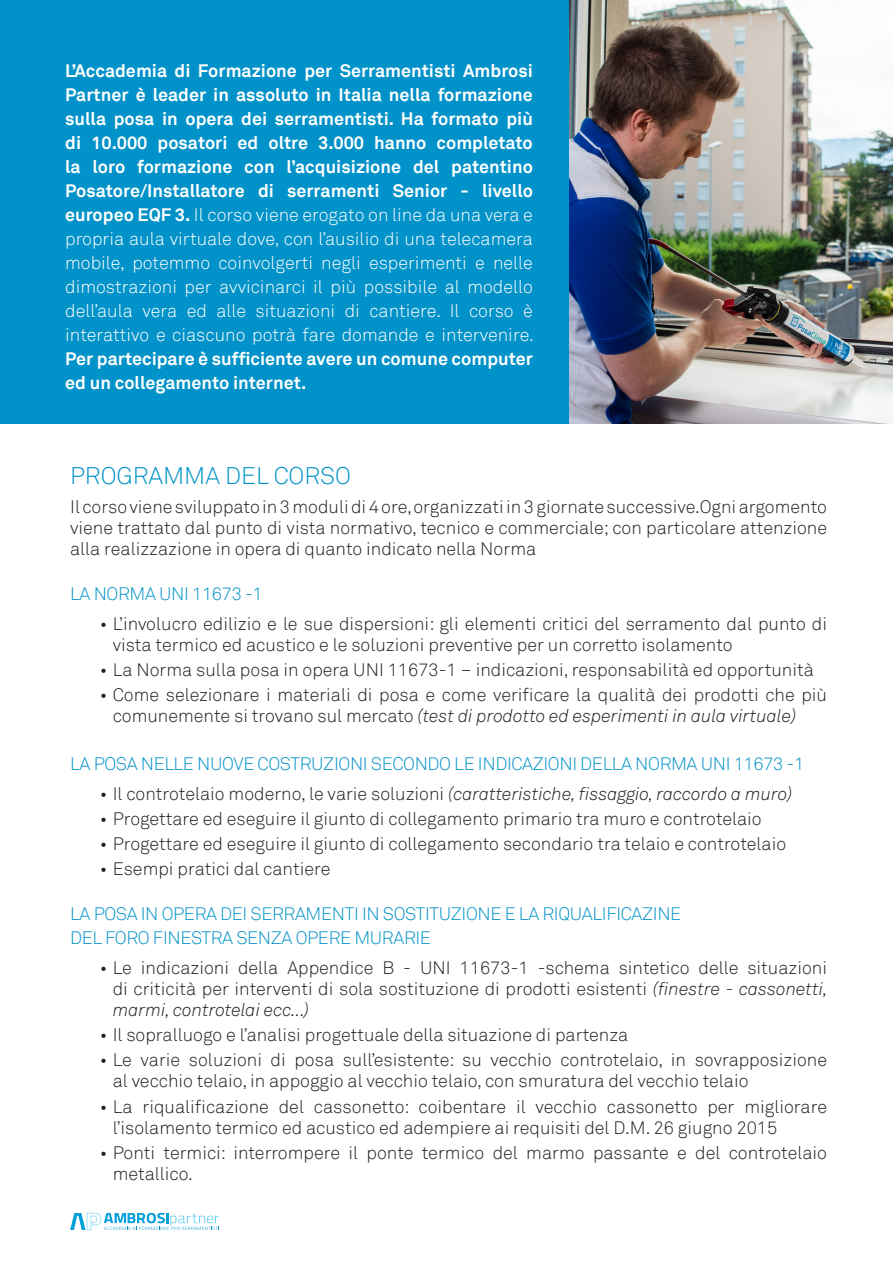
<style>
.page{position:relative;width:893px;height:1263px;background:#fff}
.page>*{position:absolute;margin:0;border:0;box-sizing:border-box;transform-origin:0 0}
.t1{font:300 24px "Akkurat";color:#0092c8}
.t2{font:300 18px/21px "Akkurat";color:#231f20}
.t3{font:700 18px/24px "Akkurat";color:#fff;text-align:justify}
.t4{font:300 18px/24px "Akkurat";letter-spacing:-.02em;color:#0092c8}
.t5{font:italic 300 18px "Akkurat";color:#231f20}
.s1{font-weight:300}
.s2{font-style:italic}
.s3{font-style:normal}
</style>
<div class="page">
<img style="left:568px;top:0;width:325px;height:423px">
<div style="left:0;top:0;width:568px;height:423px;background:#0092c8"></div>
<svg style="left:70px;top:1212px;width:149px;height:18px"></svg>
<p class="t3" style="left:65px;top:59px;width:470px">L’Accademia di Formazione per Serramentisti Ambrosi Partner è leader in assoluto in Italia nella formazione sulla posa in opera dei serramentisti. Ha formato più di 10.000 posatori ed oltre 3.000 hanno completato la loro formazione con l’acquisizione del patentino Posatore/Installatore di serramenti Senior - livello europeo EQF 3. <span class="s1">Il corso viene erogato on line da una vera e propria aula virtuale dove, con l’ausilio di una telecamera mobile, potemmo coinvolgerti negli esperimenti e nelle dimostrazioni per avvicinarci il più possibile al modello dell’aula vera ed alle situazioni di cantiere. Il corso è interattivo e ciascuno potrà fare domande e intervenire.<br></span>Per partecipare è sufficiente avere un comune computer ed un collegamento internet.</p>
<p class="t1" style="left:70px;top:461px;width:282px">PROGRAMMA DEL CORSO</p>
<p class="t2" style="left:70px;top:497px;width:758px;text-align:justify">Il corso viene sviluppato in 3 moduli di 4 ore, organizzati in 3 giornate successive.Ogni argomento viene trattato dal punto di vista normativo, tecnico e commerciale; con particolare attenzione alla realizzazione in opera di quanto indicato nella Norma</p>
<p class="t4" style="left:70px;top:582px;width:194px">LA NORMA UNI 11673 -1</p>
<p class="t2" style="left:113px;top:613px;width:716px;text-indent:-13px">• L’involucro edilizio e le sue dispersioni: gli elementi critici del serramento dal punto di vista termico ed acustico e le soluzioni preventive per un corretto isolamento</p>
<p class="t2" style="left:100px;top:659px;width:715px">• La Norma sulla posa in opera UNI 11673-1 – indicazioni, responsabilità ed opportunità</p>
<p class="t2" style="left:113px;top:685px;width:716px;text-indent:-13px">• Come selezionare i materiali di posa e come verificare la qualità dei prodotti che più comunemente si trovano sul mercato <span class="s2">(test di prodotto ed esperimenti in aula virtuale)</span></p>
<p class="t4" style="left:70px;top:752px;width:736px">LA POSA NELLE NUOVE COSTRUZIONI SECONDO LE INDICAZIONI DELLA NORMA UNI 11673 -1</p>
<p class="t5" style="left:100px;top:783px;width:694px"><span class="s3">• Il controtelaio moderno, le varie soluzioni</span> (caratteristiche, fissaggio, raccordo a muro)</p>
<p class="t2" style="left:100px;top:808px;width:663px">• Progettare ed eseguire il giunto di collegamento primario tra muro e controtelaio</p>
<p class="t2" style="left:100px;top:834px;width:688px">• Progettare ed eseguire il giunto di collegamento secondario tra telaio e controtelaio</p>
<p class="t2" style="left:100px;top:859px;width:232px">• Esempi pratici dal cantiere</p>
<p class="t4" style="left:70px;top:902px;width:613px">LA POSA IN OPERA DEI SERRAMENTI IN SOSTITUZIONE E LA RIQUALIFICAZINE<br>DEL FORO FINESTRA SENZA OPERE MURARIE</p>
<p class="t2" style="left:113px;top:957px;width:717px;text-align:justify;text-indent:-13px">• Le indicazioni della Appendice B - UNI 11673-1 -schema sintetico delle situazioni di criticità per interventi di sola sostituzione di prodotti esistenti <span class="s2">(finestre - cassonetti, marmi, controtelai ecc...)</span></p>
<p class="t2" style="left:100px;top:1025px;width:530px">• Il sopralluogo e l’analisi progettuale della situazione di partenza</p>
<p class="t2" style="left:113px;top:1050px;width:716px;text-indent:-13px">• Le varie soluzioni di posa sull’esistente: su vecchio controtelaio, in sovrapposizione al vecchio telaio, in appoggio al vecchio telaio, con smuratura del vecchio telaio</p>
<p class="t2" style="left:113px;top:1096px;width:716px;text-indent:-13px">• La riqualificazione del cassonetto: coibentare il vecchio cassonetto per migliorare l’isolamento termico ed acustico ed adempiere ai requisiti del D.M. 26 giugno 2015</p>
<p class="t2" style="left:113px;top:1142px;width:716px;text-indent:-13px">• Ponti termici: interrompere il ponte termico del marmo passante e del controtelaio metallico.</p>
</div>
